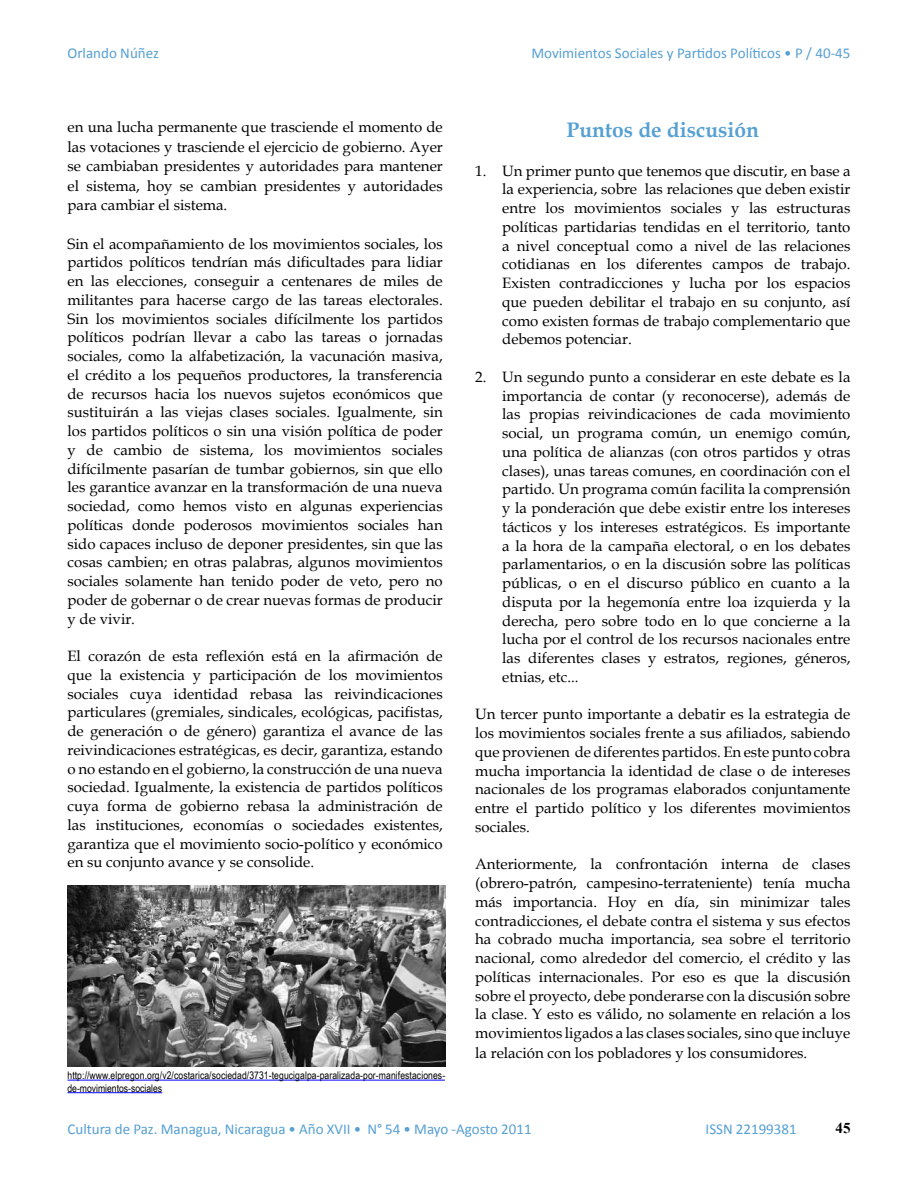
<style>
.page{position:relative;width:918px;height:1188px;background:#fff}
.page>*{position:absolute;margin:0;border:0;box-sizing:border-box;transform-origin:0 0}
.t1{font:700 21px "Book Antiqua";color:#56a0d3}
.t2{font:15px/18.8px "Book Antiqua";color:#000;text-align:justify}
.t3{font:15px "Calibri";color:#56a0d3}
.t4{font:700 15px "Times New Roman";color:#000}
.t5{font:10.5px/12.6px "Arial Narrow";letter-spacing:.01em;color:#000}
</style>
<div class="page">
<img style="left:68px;top:886px;width:378px;height:180px">
<hr style="left:68px;top:1080px;width:377px;height:1px;background:#00f">
<hr style="left:68px;top:1092px;width:94px;height:1px;background:#00f">
<p class="t3" style="left:68px;top:44px;width:93px">Orlando Núñez</p>
<p class="t3" style="left:531px;top:44px;width:321px">Movimientos Sociales y Partidos Políticos • P / 40-45</p>
<p class="t2" style="left:68px;top:117px;width:377px;line-height:19.5px">en una lucha permanente que trasciende el momento de las votaciones y trasciende el ejercicio de gobierno. Ayer se cambiaban presidentes y autoridades para mantener el sistema, hoy se cambian presidentes y autoridades para cambiar el sistema.</p>
<p class="t2" style="left:68px;top:234px;width:377px">Sin el acompañamiento de los movimientos sociales, los partidos políticos tendrían más dificultades para lidiar en las elecciones, conseguir a centenares de miles de militantes para hacerse cargo de las tareas electorales.<br>Sin los movimientos sociales difícilmente los partidos políticos podrían llevar a cabo las tareas o jornadas sociales, como la alfabetización, la vacunación masiva, el crédito a los pequeños productores, la transferencia de recursos hacia los nuevos sujetos económicos que sustituirán a las viejas clases sociales. Igualmente, sin los partidos políticos o sin una visión política de poder y de cambio de sistema, los movimientos sociales difícilmente pasarían de tumbar gobiernos, sin que ello les garantice avanzar en la transformación de una nueva sociedad, como hemos visto en algunas experiencias políticas donde poderosos movimientos sociales han sido capaces incluso de deponer presidentes, sin que las cosas cambien; en otras palabras, algunos movimientos sociales solamente han tenido poder de veto, pero no poder de gobernar o de crear nuevas formas de producir y de vivir.</p>
<p class="t2" style="left:68px;top:646px;width:377px">El corazón de esta reflexión está en la afirmación de que la existencia y participación de los movimientos sociales cuya identidad rebasa las reivindicaciones particulares (gremiales, sindicales, ecológicas, pacifistas, de generación o de género) garantiza el avance de las reivindicaciones estratégicas, es decir, garantiza, estando o no estando en el gobierno, la construcción de una nueva sociedad. Igualmente, la existencia de partidos políticos cuya forma de gobierno rebasa la administración de las instituciones, economías o sociedades existentes, garantiza que el movimiento socio-político y económico en su conjunto avance y se consolide.</p>
<p class="t5" style="left:68px;top:1069px;width:379px">http://www.elpregon.org/v2/costarica/sociedad/3731-tegucigalpa-paralizada-por-manifestaciones&shy;de-movimientos-sociales</p>
<h1 class="t1" style="left:567px;top:115px;width:194px">Puntos de discusión</h1>
<p class="t2" style="left:502px;top:161px;width:350px;text-indent:-27px">1. Un primer punto que tenemos que discutir, en base a la experiencia, sobre las relaciones que deben existir entre los movimientos sociales y las estructuras políticas partidarias tendidas en el territorio, tanto a nivel conceptual como a nivel de las relaciones cotidianas en los diferentes campos de trabajo.<br>Existen contradicciones y lucha por los espacios que pueden debilitar el trabajo en su conjunto, así como existen formas de trabajo complementario que debemos potenciar.</p>
<p class="t2" style="left:502px;top:367px;width:350px;text-indent:-27px">2. Un segundo punto a considerar en este debate es la importancia de contar (y reconocerse), además de las propias reivindicaciones de cada movimiento social, un programa común, un enemigo común, una política de alianzas (con otros partidos y otras clases), unas tareas comunes, en coordinación con el partido. Un programa común facilita la comprensión y la ponderación que debe existir entre los intereses tácticos y los intereses estratégicos. Es importante a la hora de la campaña electoral, o en los debates parlamentarios, o en la discusión sobre las políticas públicas, o en el discurso público en cuanto a la disputa por la hegemonía entre loa izquierda y la derecha, pero sobre todo en lo que concierne a la lucha por el control de los recursos nacionales entre las diferentes clases y estratos, regiones, géneros, etnias, etc...</p>
<p class="t2" style="left:475px;top:705px;width:377px">Un tercer punto importante a debatir es la estrategia de los movimientos sociales frente a sus afiliados, sabiendo que provienen de diferentes partidos. En este punto cobra mucha importancia la identidad de clase o de intereses nacionales de los programas elaborados conjuntamente entre el partido político y los diferentes movimientos sociales.</p>
<p class="t2" style="left:475px;top:855px;width:377px">Anteriormente, la confrontación interna de clases (obrero-patrón, campesino-terrateniente) tenía mucha más importancia. Hoy en día, sin minimizar tales contradicciones, el debate contra el sistema y sus efectos ha cobrado mucha importancia, sea sobre el territorio nacional, como alrededor del comercio, el crédito y las políticas internacionales. Por eso es que la discusión sobre el proyecto, debe ponderarse con la discusión sobre la clase. Y esto es válido, no solamente en relación a los movimientos ligados a las clases sociales, sino que incluye la relación con los pobladores y los consumidores.</p>
<p class="t3" style="left:68px;top:1120px;width:466px">Cultura de Paz. Managua, Nicaragua • Año XVII • N° 54 • Mayo -Agosto 2011</p>
<p class="t3" style="left:706px;top:1120px;width:93px">ISSN 22199381</p>
<p class="t4" style="left:836px;top:1117px;width:16px">45</p>
</div>
